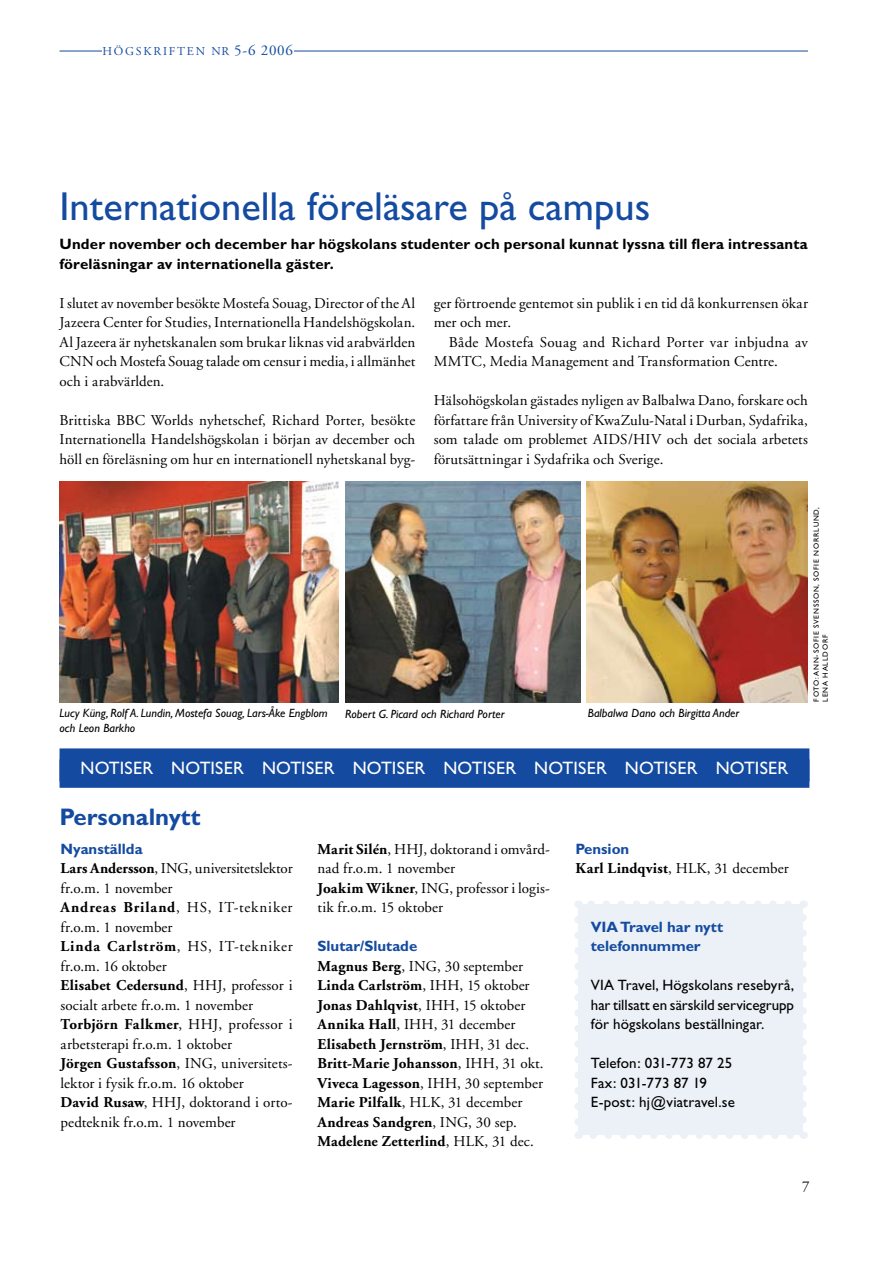
<style>
.page{position:relative;width:893px;height:1263px;background:#fff}
.page>*{position:absolute;margin:0;border:0;box-sizing:border-box;transform-origin:0 0}
.t1{font:40.5px "Gill Sans";color:#144ba0}
.t2{font:700 24px "Gill Sans";color:#144ba0}
.t3{font:18px "Gill Sans";letter-spacing:.01em;color:#fff}
.t4{font:15px/19.5px "Adobe Garamond";letter-spacing:.01em;color:#000}
.t5{font:700 15px/19.5px "Adobe Garamond";letter-spacing:.015em;color:#000}
.t6{font:15px/19.5px "Gill Sans";letter-spacing:.005em;color:#000;text-align:justify}
.t7{font:700 15px/19.5px "Gill Sans";letter-spacing:.01em;color:#000}
.t8{font:700 15px/19.5px "Gill Sans";color:#144ba0}
.t9{font:italic 12px/14.4px "Gill Sans";color:#000}
.t10{font:12px "Adobe Garamond";letter-spacing:.15em;color:#144ba0}
.t11{font:7.5px/9px "Gill Sans";letter-spacing:.1em;color:#000}
.s1{font-size:15px}
.s2{font-weight:700}
.s3{font-weight:400}
</style>
<div class="page">
<hr style="left:60px;top:51px;width:748px;height:1px;background:#144ba0">
<div style="left:102px;top:44px;width:191px;height:20px;background:#fff"></div>
<div style="left:578px;top:904px;width:225px;height:231px;background:#ecf1f7"></div>
<svg style="left:593px;top:1135px;width:201px;height:4px"></svg>
<svg style="left:588px;top:901px;width:200px;height:3px"></svg>
<svg style="left:574px;top:920px;width:8px;height:219px"></svg>
<svg style="left:800px;top:900px;width:7px;height:220px"></svg>
<div style="left:60px;top:749px;width:749px;height:38px;background:#144ba0"></div>
<div style="left:60px;top:748px;width:749px;height:40px;border:2px solid #144ba0"></div>
<img style="left:586px;top:482px;width:222px;height:221px">
<img style="left:59px;top:482px;width:280px;height:221px">
<img style="left:345px;top:482px;width:235px;height:221px">
<p class="t10" style="left:102px;top:44px;width:192px">HÖGSKRIFTEN NR <span class="s1">5-6 2006</span></p>
<h1 class="t1" style="left:60px;top:183px;width:592px">Internationella föreläsare på campus</h1>
<p class="t7" style="left:60px;top:234px;width:750px">Under november och december har högskolans studenter och personal kunnat lyssna till flera intressanta föreläsningar av internationella gäster.</p>
<p class="t4" style="left:60px;top:293px;width:357px;text-align:justify">I slutet av november besökte Mostefa Souag, Director of the Al Jazeera Center for Studies, Internationella Handelshögskolan.<br>Al Jazeera är nyhetskanalen som brukar liknas vid arabvärlden CNN och Mostefa Souag talade om censur i media, i allmänhet och i arabvärlden.</p>
<p class="t4" style="left:60px;top:410px;width:357px;text-align:justify">Brittiska BBC Worlds nyhetschef, Richard Porter, besökte Internationella Handelshögskolan i början av december och höll en föreläsning om hur en internationell nyhetskanal byg-</p>
<p class="t4" style="left:434px;top:293px;width:376px">ger förtroende gentemot sin publik i en tid då konkurrensen ökar mer och mer.</p>
<p class="t4" style="left:434px;top:332px;width:376px;text-indent:15px">Både Mostefa Souag and Richard Porter var inbjudna av<br>MMTC, Media Management and Transformation Centre.</p>
<p class="t4" style="left:434px;top:391px;width:376px;text-align:justify">Hälsohögskolan gästades nyligen av Balbalwa Dano, forskare och författare från University of KwaZulu-Natal i Durban, Sydafrika, som talade om problemet AIDS/HIV och det sociala arbetets förutsättningar i Sydafrika och Sverige.</p>
<p class="t11" style="left:812px;top:702px;width:196px;rotate:-90deg">foto: Ann-Sofie Svensson, Sofie Norrlund,<br>Lena Halldorf</p>
<p class="t9" style="left:60px;top:706px;width:270px">Lucy Küng, Rolf A. Lundin, Mostefa Souag, Lars-Åke Engblom och Leon Barkho</p>
<p class="t9" style="left:345px;top:707px;width:161px">Robert G. Picard och Richard Porter</p>
<p class="t9" style="left:588px;top:706px;width:153px">Balbalwa Dano och Birgitta Ander</p>
<p class="t3" style="left:81px;top:758px;width:709px">NOTISER NOTISER NOTISER NOTISER NOTISER NOTISER NOTISER NOTISER</p>
<h2 class="t2" style="left:60px;top:803px;width:142px">Personalnytt</h2>
<p class="t4" style="left:317px;top:839px;width:234px"><span class="s2">Marit Silén</span>, HHJ, doktorand i omvård&shy;nad fr.o.m. 1 november<br><span class="s2">Joakim Wikner</span>, ING, professor i logis&shy;tik fr.o.m. 15 oktober</p>
<p class="t8" style="left:317px;top:936px;width:101px">Slutar/Slutade</p>
<p class="t5" style="left:317px;top:956px;width:228px">Magnus Berg<span class="s3">, ING, 30 september<br></span>Linda Carlström<span class="s3">, IHH, 15 oktober<br></span>Jonas Dahlqvist<span class="s3">, IHH, 15 oktober<br></span>Annika Hall<span class="s3">, IHH, 31 december<br></span>Elisabeth Jernström<span class="s3">, IHH, 31 dec.<br></span>Britt-Marie Johansson<span class="s3">, IHH, 31 okt.<br></span>Viveca Lagesson<span class="s3">, IHH, 30 september<br></span>Marie Pilfalk<span class="s3">, HLK, 31 december<br></span>Andreas Sandgren<span class="s3">, ING, 30 sep.<br></span>Madelene Zetterlind<span class="s3">, HLK, 31 dec.</span></p>
<p class="t8" style="left:575px;top:839px;width:55px">Pension</p>
<p class="t4" style="left:575px;top:859px;width:215px"><span class="s2">Karl Lindqvist</span>, HLK, 31 december</p>
<p class="t8" style="left:61px;top:839px;width:84px">Nyanställda</p>
<p class="t4" style="left:61px;top:859px;width:234px"><span class="s2">Lars Andersson</span>, ING, universitetslektor fr.o.m. 1 november<br><span class="s2">Andreas Briland</span>, HS, IT-tekniker fr.o.m. 1 november<br><span class="s2">Linda Carlström</span>, HS, IT-tekniker fr.o.m. 16 oktober<br><span class="s2">Elisabet Cedersund</span>, HHJ, professor i socialt arbete fr.o.m. 1 november<br><span class="s2">Torbjörn Falkmer</span>, HHJ, professor i arbetsterapi fr.o.m. 1 oktober<br><span class="s2">Jörgen Gustafsson</span>, ING, universitets&shy;lektor i fysik fr.o.m. 16 oktober<br><span class="s2">David Rusaw</span>, HHJ, doktorand i orto&shy;pedteknik fr.o.m. 1 november</p>
<p class="t8" style="left:591px;top:917px;width:134px">VIA Travel har nytt telefonnummer</p>
<p class="t6" style="left:591px;top:975px;width:205px">VIA Travel, Högskolans resebyrå, har tillsatt en särskild servicegrupp för högskolans beställningar.</p>
<p class="t6" style="left:591px;top:1053px;width:146px;text-align:left">Telefon: 031-773 87 25<br>Fax: 031-773 87 19<br>E-post: hj@viatravel.se</p>
</div>
